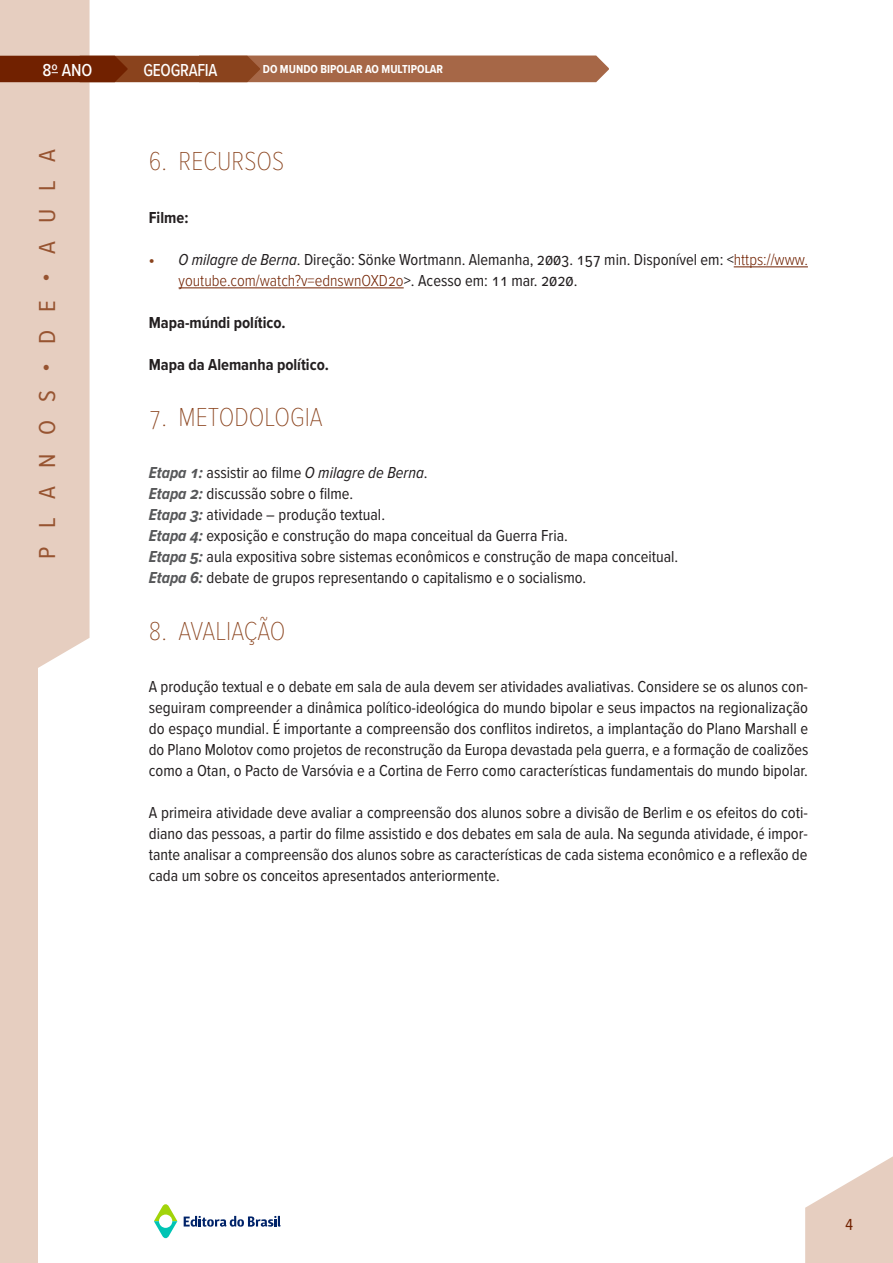
<style>
.page{position:relative;width:893px;height:1263px;background:#fff}
.page>*{position:absolute;margin:0;border:0;box-sizing:border-box;transform-origin:0 0}
.t1{font:100 27px "Proxima Nova Cond";color:#8a431d}
.t2{font:24px "Proxima Nova Cond";letter-spacing:.73em;color:#975431;scale:1.05 1}
.t3{font:500 18px "Proxima Nova Cond";letter-spacing:-.015em;color:#fff;scale:.95 1}
.t4{font:500 18px "Proxima Nova Cond";letter-spacing:-.015em;color:#fff}
.Corpo{font:16.5px/21px "Proxima Nova Cond";color:#231f20;text-align:justify}
.Corpo_Item{font:16.5px "Proxima Nova Cond";color:#231f20}
.Des-TOPICO{font:700 16.5px "Proxima Nova Cond";color:#231f20}
.t5{font:16.5px "Proxima Nova Cond";color:#712100}
.t6{font:700 12px "Proxima Nova Cond";color:#fff}
.s1{font-weight:700;color:#8a431d}
.s2{font-style:italic}
.s3{font-weight:300;color:#712100}
.s4{font-weight:700;font-style:italic;color:#57585a}
</style>
<div class="page">
<div style="left:38px;top:0;width:52px;height:668px;background:#e6cec0"></div>
<svg style="left:805px;top:1156px;width:88px;height:107px"></svg>
<div style="left:0;top:0;width:38px;height:1263px;background:#e6cec0"></div>
<svg style="left:154px;top:1204px;width:23px;height:34px"></svg>
<svg style="left:184px;top:1216px;width:97px;height:11px"></svg>
<svg style="left:0;top:56px;width:609px;height:26px;background:#965231"></svg>
<hr style="left:734px;top:267px;width:74px;height:1px;background:#712100">
<hr style="left:179px;top:288px;width:225px;height:1px;background:#712100">
<p class="t4" style="left:43px;top:59px;width:52px">8º ANO</p>
<p class="t3" style="left:144px;top:59px;width:79px">GEOGRAFIA</p>
<p class="t6" style="left:263px;top:62px;width:182px">Do mundo bipolar ao multipolar</p>
<h2 class="t2" style="left:33px;top:559px;width:392px;rotate:-90deg">PLANOS•DE•AULA</h2>
<p class="t1" style="left:149px;top:145px;width:137px">6. RECURSOS</p>
<p class="Des-TOPICO" style="left:149px;top:207px;width:41px">Filme:</p>
<p class="Corpo" style="left:179px;top:249px;width:631px;text-indent:-30px"><span class="s1">•</span> <span class="s2">O milagre de Berna</span>. Direção: Sönke Wortmann. Alemanha, 2003. 157 min. Disponível em: &lt;<span class="s3">https://www. youtube.com/watch?v=ednswnOXD2o</span>&gt;. Acesso em: 11 mar. 2020.</p>
<p class="Des-TOPICO" style="left:149px;top:312px;width:138px">Mapa-múndi político.</p>
<p class="Des-TOPICO" style="left:149px;top:354px;width:182px">Mapa da Alemanha político.</p>
<p class="t1" style="left:149px;top:401px;width:175px">7. METODOLOGIA</p>
<p class="Corpo_Item" style="left:149px;top:463px;width:280px"><span class="s4">Etapa 1:</span> assistir ao filme <span class="s2">O milagre de Berna</span>.</p>
<p class="Corpo_Item" style="left:149px;top:484px;width:206px"><span class="s4">Etapa 2:</span> discussão sobre o filme.</p>
<p class="Corpo_Item" style="left:149px;top:505px;width:238px"><span class="s4">Etapa 3:</span> atividade – produção textual.</p>
<p class="Corpo_Item" style="left:149px;top:526px;width:421px"><span class="s4">Etapa 4:</span> exposição e construção do mapa conceitual da Guerra Fria.</p>
<p class="Corpo_Item" style="left:149px;top:547px;width:531px"><span class="s4">Etapa 5:</span> aula expositiva sobre sistemas econômicos e construção de mapa conceitual.</p>
<p class="Corpo_Item" style="left:149px;top:568px;width:439px"><span class="s4">Etapa 6:</span> debate de grupos representando o capitalismo e o socialismo.</p>
<p class="t1" style="left:149px;top:615px;width:138px">8. AVALIAÇÃO</p>
<p class="Corpo" style="left:149px;top:676px;width:661px">A produção textual e o debate em sala de aula devem ser atividades avaliativas. Considere se os alunos con&shy;seguiram compreender a dinâmica político-ideológica do mundo bipolar e seus impactos na regionalização do espaço mundial. É importante a compreensão dos conflitos indiretos, a implantação do Plano Marshall e do Plano Molotov como projetos de reconstrução da Europa devastada pela guerra, e a formação de coalizões como a Otan, o Pacto de Varsóvia e a Cortina de Ferro como características fundamentais do mundo bipolar.</p>
<p class="Corpo" style="left:149px;top:802px;width:661px">A primeira atividade deve avaliar a compreensão dos alunos sobre a divisão de Berlim e os efeitos do coti&shy;diano das pessoas, a partir do filme assistido e dos debates em sala de aula. Na segunda atividade, é impor&shy;tante analisar a compreensão dos alunos sobre as características de cada sistema econômico e a reflexão de cada um sobre os conceitos apresentados anteriormente.</p>
<p class="t5" style="left:845px;top:1212px;width:10px">4</p>
</div>
